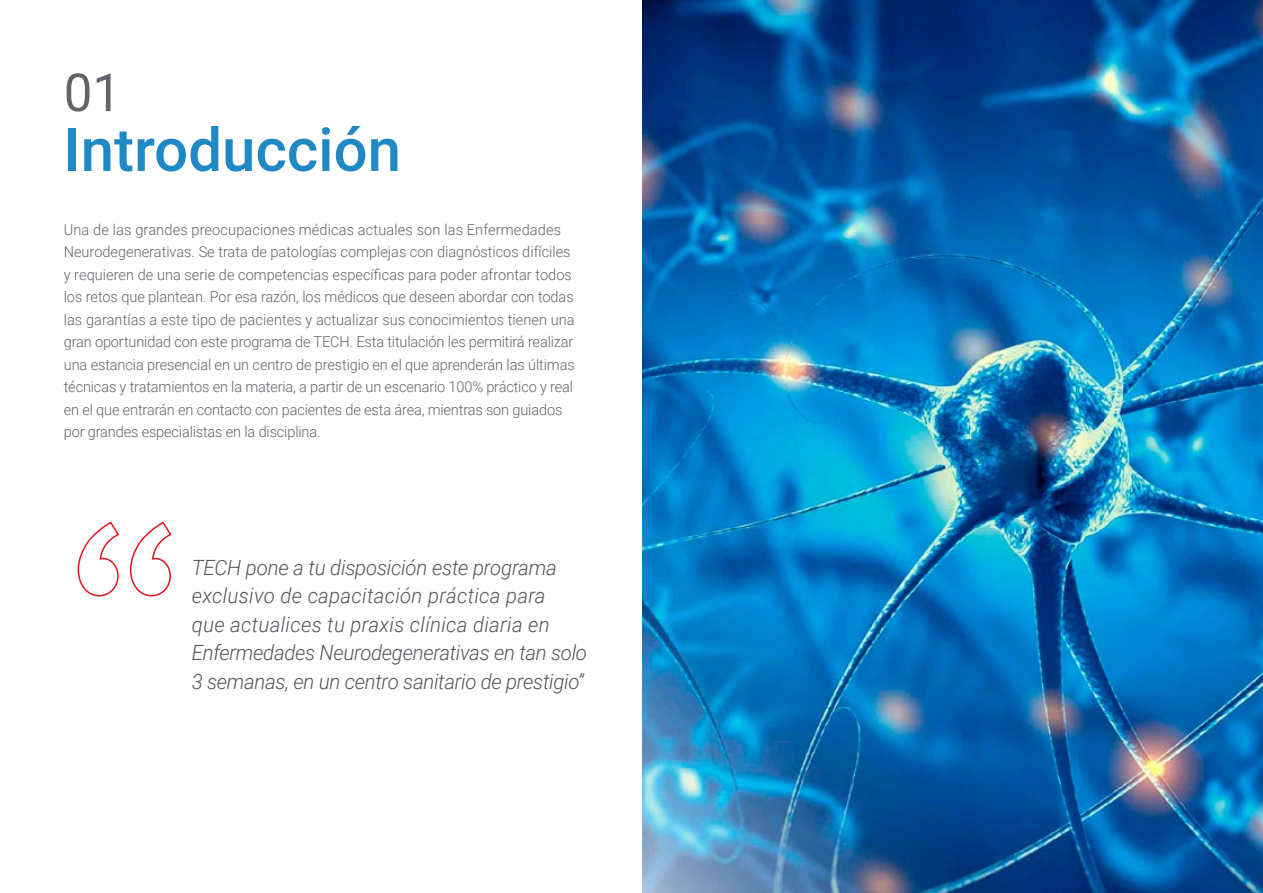
<style>
.page{position:relative;width:1263px;height:893px;background:#fff}
.page>*{position:absolute;margin:0;border:0;box-sizing:border-box;transform-origin:0 0}
.t1{font:500 60px "Roboto";color:#2088c5}
.t2{font:52.5px "Roboto";color:#61646a}
.t3{font:italic 300 21px/28.5px "Roboto";letter-spacing:-.01em;color:#52555b}
.t4{font:300 15px/22.5px "Roboto";letter-spacing:-.005em;color:#61646a}
</style>
<div class="page">
<svg style="left:77px;top:521px;width:95px;height:76px"></svg>
<img style="left:642px;top:0;width:621px;height:893px">
<h2 class="t2" style="left:64px;top:56px;width:59px">01</h2>
<h1 class="t1" style="left:64px;top:108px;width:339px">Introducción</h1>
<p class="t4" style="left:64px;top:217px;width:512px">Una de las grandes preocupaciones médicas actuales son las Enfermedades Neurodegenerativas. Se trata de patologías complejas con diagnósticos difíciles y requieren de una serie de competencias específicas para poder afrontar todos los retos que plantean. Por esa razón, los médicos que deseen abordar con todas las garantías a este tipo de pacientes y actualizar sus conocimientos tienen una gran oportunidad con este programa de TECH. Esta titulación les permitirá realizar una estancia presencial en un centro de prestigio en el que aprenderán las últimas técnicas y tratamientos en la materia, a partir de un escenario 100% práctico y real en el que entrarán en contacto con pacientes de esta área, mientras son guiados por grandes especialistas en la disciplina.</p>
<h3 class="t3" style="left:192px;top:552px;width:397px">TECH pone a tu disposición este programa exclusivo de capacitación práctica para<br>que actualices tu praxis clínica diaria en Enfermedades Neurodegenerativas en tan solo 3 semanas, en un centro sanitario de prestigio”</h3>
</div>
